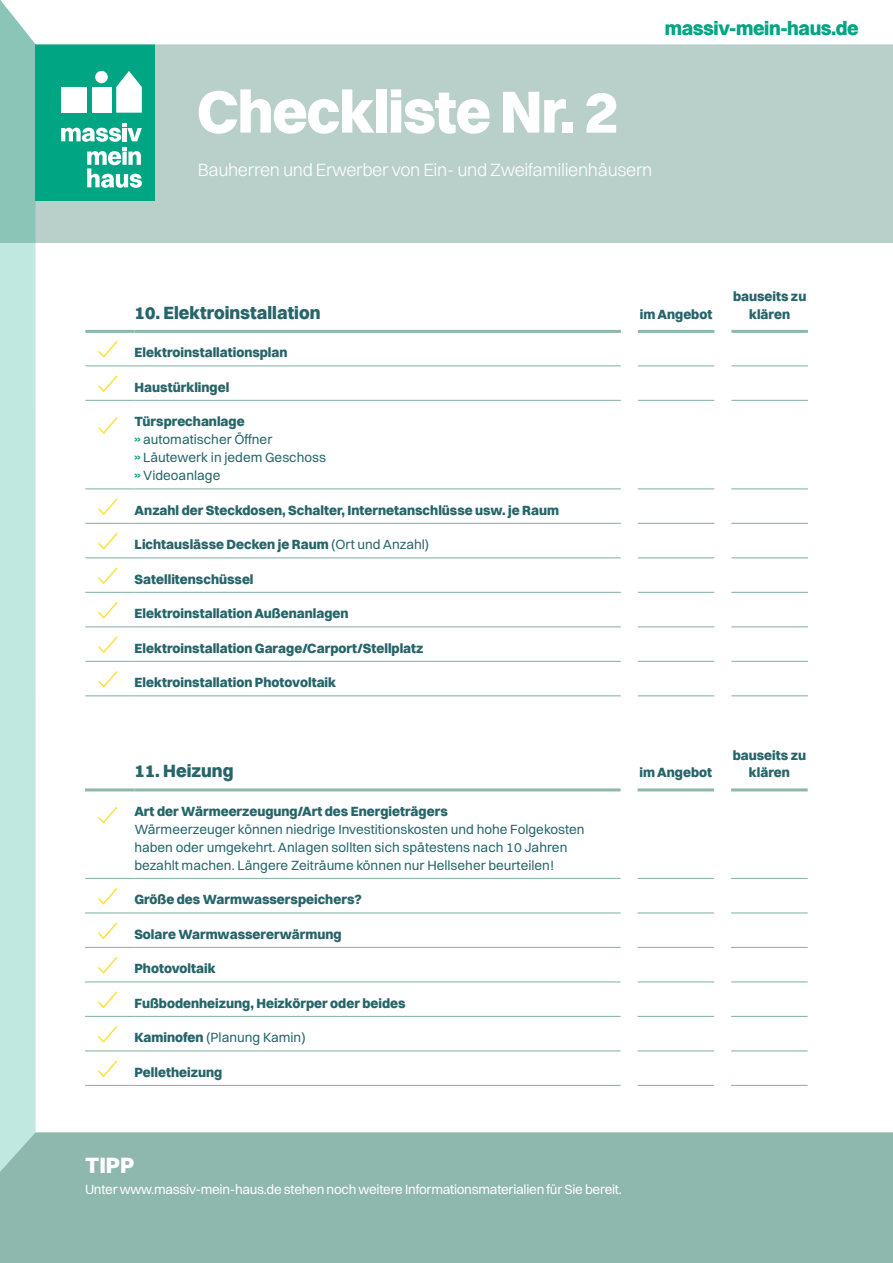
<style>
.page{position:relative;width:893px;height:1263px;background:#fff}
.page>*{position:absolute;margin:0;border:0;box-sizing:border-box;transform-origin:0 0}
.t1{font:800 60px "Switzer";letter-spacing:-.02em;color:#fff}
.t2{font:800 22.5px "Switzer";color:#fff}
.t3{font:800 19.5px "Switzer";letter-spacing:-.02em;color:#00a583}
.t4{font:300 18px "Switzer";letter-spacing:-.02em;color:#fff}
.t5{font:800 18px "Switzer";color:#266569}
.t6{font:800 13.5px/17.2px "Switzer";color:#266569;text-align:center}
.t7{font:13.5px/18px "Switzer";color:#266569}
.t8{font:13.5px "Switzer";letter-spacing:-.02em;color:#fff}
.s1{font-weight:800}
.s2{font-weight:400}
</style>
<div class="page">
<div style="left:0;top:0;width:893px;height:243px;background:#b9d0ca"></div>
<svg style="left:0;top:44px;width:36px;height:1088px;background:#b6e1d8"></svg>
<div style="left:36px;top:45px;width:119px;height:156px;background:#00a583"></div>
<div style="left:61px;top:87px;width:26px;height:26px;background:#fff"></div>
<svg style="left:116px;top:71px;width:26px;height:42px"></svg>
<div style="left:92px;top:87px;width:19px;height:26px;background:#fff"></div>
<div style="left:95px;top:71px;width:13px;height:12px;background:#fff;border-radius:50%"></div>
<svg style="left:61px;top:124px;width:81px;height:64px"></svg>
<div style="left:0;top:0;width:893px;height:44px;background:#fff"></div>
<div style="left:0;top:1132px;width:893px;height:131px;background:#8eb7ad"></div>
<hr style="left:134px;top:878px;width:487px;height:1px;background:#8eb7ad">
<hr style="left:638px;top:878px;width:76px;height:1px;background:#8eb7ad">
<hr style="left:731px;top:878px;width:77px;height:1px;background:#8eb7ad">
<hr style="left:134px;top:788px;width:487px;height:3px;background:#8eb7ad">
<hr style="left:638px;top:788px;width:76px;height:3px;background:#8eb7ad">
<hr style="left:731px;top:788px;width:77px;height:3px;background:#8eb7ad">
<hr style="left:134px;top:912px;width:487px;height:1px;background:#8eb7ad">
<hr style="left:638px;top:912px;width:76px;height:1px;background:#8eb7ad">
<hr style="left:731px;top:912px;width:77px;height:1px;background:#8eb7ad">
<hr style="left:134px;top:947px;width:487px;height:1px;background:#8eb7ad">
<hr style="left:638px;top:947px;width:76px;height:1px;background:#8eb7ad">
<hr style="left:731px;top:947px;width:77px;height:1px;background:#8eb7ad">
<hr style="left:134px;top:981px;width:487px;height:1px;background:#8eb7ad">
<hr style="left:638px;top:981px;width:76px;height:1px;background:#8eb7ad">
<hr style="left:731px;top:981px;width:77px;height:1px;background:#8eb7ad">
<hr style="left:134px;top:1016px;width:487px;height:1px;background:#8eb7ad">
<hr style="left:638px;top:1016px;width:76px;height:1px;background:#8eb7ad">
<hr style="left:731px;top:1016px;width:77px;height:1px;background:#8eb7ad">
<hr style="left:134px;top:1050px;width:487px;height:1px;background:#8eb7ad">
<hr style="left:638px;top:1050px;width:76px;height:1px;background:#8eb7ad">
<hr style="left:731px;top:1050px;width:77px;height:1px;background:#8eb7ad">
<hr style="left:134px;top:1085px;width:487px;height:1px;background:#8eb7ad">
<hr style="left:638px;top:1085px;width:76px;height:1px;background:#8eb7ad">
<hr style="left:731px;top:1085px;width:77px;height:1px;background:#8eb7ad">
<hr style="left:85px;top:788px;width:49px;height:3px;background:#8eb7ad">
<hr style="left:85px;top:912px;width:49px;height:1px;background:#8eb7ad">
<hr style="left:85px;top:947px;width:49px;height:1px;background:#8eb7ad">
<hr style="left:85px;top:981px;width:49px;height:1px;background:#8eb7ad">
<hr style="left:85px;top:878px;width:49px;height:1px;background:#8eb7ad">
<hr style="left:85px;top:1016px;width:49px;height:1px;background:#8eb7ad">
<hr style="left:85px;top:1050px;width:49px;height:1px;background:#8eb7ad">
<hr style="left:85px;top:1085px;width:49px;height:1px;background:#8eb7ad">
<svg style="left:98px;top:807px;width:19px;height:16px"></svg>
<svg style="left:98px;top:888px;width:19px;height:16px"></svg>
<svg style="left:98px;top:922px;width:19px;height:17px"></svg>
<svg style="left:98px;top:957px;width:19px;height:16px"></svg>
<svg style="left:98px;top:991px;width:19px;height:17px"></svg>
<svg style="left:98px;top:1026px;width:19px;height:16px"></svg>
<svg style="left:98px;top:1060px;width:19px;height:17px"></svg>
<hr style="left:135px;top:365px;width:486px;height:1px;background:#8eb7ad">
<hr style="left:638px;top:365px;width:76px;height:1px;background:#8eb7ad">
<hr style="left:731px;top:365px;width:77px;height:1px;background:#8eb7ad">
<hr style="left:135px;top:400px;width:486px;height:1px;background:#8eb7ad">
<hr style="left:638px;top:400px;width:76px;height:1px;background:#8eb7ad">
<hr style="left:731px;top:400px;width:77px;height:1px;background:#8eb7ad">
<hr style="left:135px;top:488px;width:486px;height:1px;background:#8eb7ad">
<hr style="left:638px;top:488px;width:76px;height:1px;background:#8eb7ad">
<hr style="left:731px;top:488px;width:77px;height:1px;background:#8eb7ad">
<hr style="left:135px;top:523px;width:486px;height:1px;background:#8eb7ad">
<hr style="left:638px;top:523px;width:76px;height:1px;background:#8eb7ad">
<hr style="left:731px;top:523px;width:77px;height:1px;background:#8eb7ad">
<hr style="left:135px;top:557px;width:486px;height:1px;background:#8eb7ad">
<hr style="left:638px;top:557px;width:76px;height:1px;background:#8eb7ad">
<hr style="left:731px;top:557px;width:77px;height:1px;background:#8eb7ad">
<hr style="left:135px;top:592px;width:486px;height:1px;background:#8eb7ad">
<hr style="left:638px;top:592px;width:76px;height:1px;background:#8eb7ad">
<hr style="left:731px;top:592px;width:77px;height:1px;background:#8eb7ad">
<hr style="left:135px;top:626px;width:486px;height:1px;background:#8eb7ad">
<hr style="left:638px;top:626px;width:76px;height:1px;background:#8eb7ad">
<hr style="left:731px;top:626px;width:77px;height:1px;background:#8eb7ad">
<hr style="left:135px;top:661px;width:486px;height:1px;background:#8eb7ad">
<hr style="left:638px;top:661px;width:76px;height:1px;background:#8eb7ad">
<hr style="left:731px;top:661px;width:77px;height:1px;background:#8eb7ad">
<hr style="left:135px;top:695px;width:486px;height:1px;background:#8eb7ad">
<hr style="left:638px;top:695px;width:76px;height:1px;background:#8eb7ad">
<hr style="left:731px;top:695px;width:77px;height:1px;background:#8eb7ad">
<hr style="left:85px;top:365px;width:50px;height:1px;background:#8eb7ad">
<hr style="left:85px;top:400px;width:50px;height:1px;background:#8eb7ad">
<hr style="left:85px;top:488px;width:50px;height:1px;background:#8eb7ad">
<hr style="left:85px;top:523px;width:50px;height:1px;background:#8eb7ad">
<hr style="left:85px;top:557px;width:50px;height:1px;background:#8eb7ad">
<hr style="left:85px;top:592px;width:50px;height:1px;background:#8eb7ad">
<hr style="left:85px;top:626px;width:50px;height:1px;background:#8eb7ad">
<hr style="left:85px;top:661px;width:50px;height:1px;background:#8eb7ad">
<hr style="left:85px;top:695px;width:50px;height:1px;background:#8eb7ad">
<hr style="left:85px;top:330px;width:50px;height:3px;background:#8eb7ad">
<hr style="left:135px;top:330px;width:486px;height:3px;background:#8eb7ad">
<hr style="left:638px;top:330px;width:76px;height:3px;background:#8eb7ad">
<hr style="left:731px;top:330px;width:77px;height:3px;background:#8eb7ad">
<svg style="left:98px;top:341px;width:19px;height:16px"></svg>
<svg style="left:98px;top:375px;width:19px;height:17px"></svg>
<svg style="left:98px;top:417px;width:19px;height:17px"></svg>
<svg style="left:98px;top:498px;width:19px;height:17px"></svg>
<svg style="left:98px;top:533px;width:19px;height:16px"></svg>
<svg style="left:98px;top:567px;width:19px;height:17px"></svg>
<svg style="left:98px;top:602px;width:19px;height:16px"></svg>
<svg style="left:98px;top:636px;width:19px;height:17px"></svg>
<svg style="left:98px;top:671px;width:19px;height:16px"></svg>
<h3 class="t3" style="left:665px;top:16px;width:196px">massiv-mein-haus.de</h3>
<h1 class="t1" style="left:197px;top:74px;width:423px">Checkliste Nr. 2</h1>
<h3 class="t4" style="left:198px;top:159px;width:456px">Bauherren und Erwerber von Ein- und Zweifamilienhäusern</h3>
<h3 class="t5" style="left:135px;top:301px;width:187px">10. Elektroinstallation</h3>
<p class="t6" style="left:640px;top:305px;width:74px">im Angebot</p>
<p class="t6" style="left:135px;top:344px;width:154px">Elektroinstallationsplan</p>
<p class="t6" style="left:135px;top:378px;width:96px">Haustürklingel</p>
<p class="t7" style="left:135px;top:412px;width:193px"><span class="s1">Türsprechanlage<br></span><sup>»</sup> automatischer Öffner<br><sup>»</sup> Läutewerk in jedem Geschoss <sup>»</sup> Videoanlage</p>
<p class="t6" style="left:135px;top:501px;width:426px">Anzahl der Steckdosen, Schalter, Internetanschlüsse usw. je Raum</p>
<p class="t6" style="left:135px;top:536px;width:296px">Lichtauslässe Decken je Raum <span class="s2">(Ort und Anzahl)</span></p>
<p class="t6" style="left:135px;top:570px;width:120px">Satellitenschüssel</p>
<p class="t6" style="left:135px;top:605px;width:215px">Elektroinstallation Außenanlagen</p>
<p class="t6" style="left:135px;top:639px;width:290px">Elektroinstallation Garage/Carport/Stellplatz</p>
<p class="t6" style="left:135px;top:674px;width:203px">Elektroinstallation Photovoltaik</p>
<p class="t6" style="left:733px;top:288px;width:75px">bauseits zu klären</p>
<h3 class="t5" style="left:134px;top:760px;width:101px">11. Heizung</h3>
<p class="t6" style="left:640px;top:764px;width:74px">im Angebot</p>
<p class="t6" style="left:134px;top:802px;width:315px">Art der Wärmeerzeugung/Art des Energieträgers</p>
<p class="t7" style="left:134px;top:820px;width:452px">Wärmeerzeuger können niedrige Investitionskosten und hohe Folgekosten haben oder umgekehrt. Anlagen sollten sich spätestens nach 10 Jahren bezahlt machen. Längere Zeiträume können nur Hellseher beurteilen!</p>
<p class="t6" style="left:134px;top:891px;width:229px">Größe des Warmwasserspeichers?</p>
<p class="t6" style="left:134px;top:925px;width:209px">Solare Warmwassererwärmung</p>
<p class="t6" style="left:134px;top:960px;width:83px">Photovoltaik</p>
<p class="t6" style="left:134px;top:994px;width:273px">Fußbodenheizung, Heizkörper oder beides</p>
<p class="t7" style="left:134px;top:1028px;width:173px"><span class="s1">Kaminofen</span> (Planung Kamin)</p>
<p class="t6" style="left:134px;top:1063px;width:89px">Pelletheizung</p>
<p class="t6" style="left:733px;top:746px;width:75px">bauseits zu klären</p>
<h2 class="t2" style="left:85px;top:1151px;width:51px">TIPP</h2>
<p class="t8" style="left:85px;top:1181px;width:538px">Unter www.massiv-mein-haus.de stehen noch weitere Informationsmaterialien für Sie bereit.</p>
</div>
